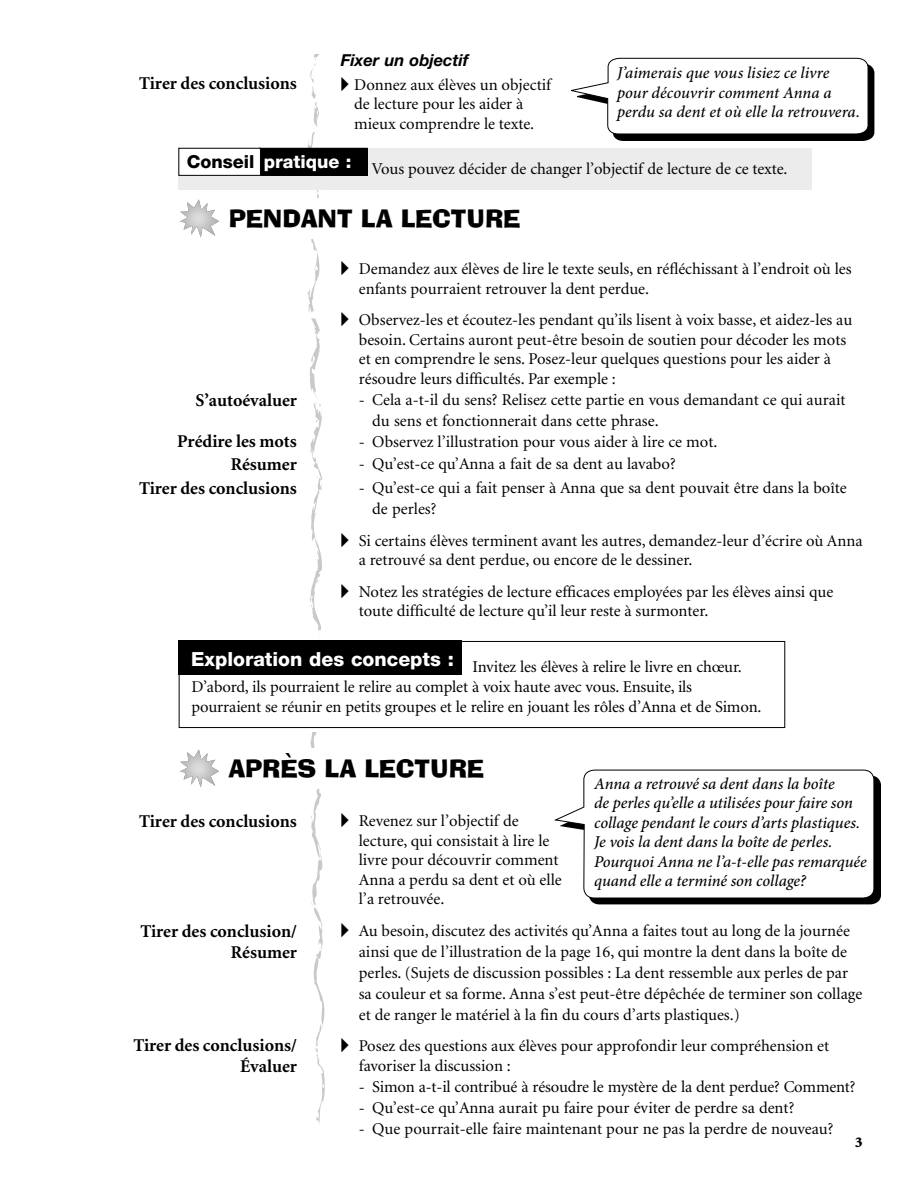
<style>
.page{position:relative;width:918px;height:1188px;background:#fff}
.page>*{position:absolute;margin:0;border:0;box-sizing:border-box;transform-origin:0 0}
.t1{font:24px "Ad Lib BT";color:#000}
.t2{font:800 19.5px "Helvetica Neue LT Std";color:#fff}
.t3{font:700 18px/23.7px "Minion";color:#000;text-align:right}
.t4{font:16.5px/19.5px "Minion";color:#000}
.t5{font:italic 500 16.5px/19.5px "Minion Pro";letter-spacing:-.005em;color:#000}
.t6{font:italic 700 16.5px "Helvetica Neue LT Std";color:#000}
.t7{font:900 15px "Minion";color:#000}
</style>
<div class="page">
<svg style="left:307px;top:54px;width:18px;height:1070px"></svg>
<div style="left:577px;top:64px;width:298px;height:76px;background:#000"></div>
<div style="left:571px;top:58px;width:298px;height:77px;background:#fff"></div>
<div style="left:178px;top:148px;width:634px;height:41px;background:#ececec"></div>
<div style="left:259px;top:148px;width:108px;height:27px;background:#000"></div>
<div style="left:259px;top:148px;width:108px;height:28px;border:1px solid #000"></div>
<div style="left:179px;top:148px;width:81px;height:27px;background:#fff"></div>
<div style="left:178px;top:148px;width:83px;height:28px;border:1px solid #000"></div>
<div style="left:229px;top:198px;width:634px;height:41px;background:#fff"></div>
<img style="left:179px;top:199px;width:40px;height:39px">
<div style="left:80px;top:638px;width:783px;height:94px;background:#fff"></div>
<div style="left:179px;top:641px;width:606px;height:87px;border:1px solid #000"></div>
<div style="left:179px;top:641px;width:283px;height:34px;background:#000"></div>
<div style="left:229px;top:748px;width:634px;height:41px;background:#fff"></div>
<img style="left:179px;top:749px;width:40px;height:39px">
<svg style="left:554px;top:769px;width:321px;height:136px"></svg>
<p class="t6" style="left:341px;top:50px;width:129px">Fixer un objectif</p>
<p class="t4" style="left:354px;top:75px;width:198px">Donnez aux élèves un objectif de lecture pour les aider à mieux comprendre le texte.</p>
<p class="t3" style="left:139px;top:72px;width:159px">Tirer des conclusions</p>
<p class="t5" style="left:617px;top:63px;width:245px">J’aimerais que vous lisiez ce livre pour découvrir comment Anna a perdu sa dent et où elle la retrouvera.</p>
<p class="t4" style="left:187px;top:159px;width:602px"><sup>Conseil</sup> <sup>pratique</sup> <sup>:</sup> Vous pouvez décider de changer l’objectif de lecture de ce texte.</p>
<h1 class="t1" style="left:229px;top:204px;width:293px">PENDANT LA LECTURE</h1>
<p class="t3" style="left:196px;top:389px;width:103px">S’autoévaluer</p>
<p class="t3" style="left:139px;top:430px;width:159px">Prédire les mots<br>Résumer<br>Tirer des conclusions</p>
<p class="t4" style="left:359px;top:260px;width:494px">Demandez aux élèves de lire le texte seuls, en réfléchissant à l’endroit où les enfants pourraient retrouver la dent perdue.</p>
<p class="t4" style="left:359px;top:311px;width:495px">Observez-les et écoutez-les pendant qu’ils lisent à voix basse, et aidez-les au besoin. Certains auront peut-être besoin de soutien pour décoder les mots et en comprendre le sens. Posez-leur quelques questions pour les aider à résoudre leurs difficultés. Par exemple :</p>
<p class="t4" style="left:372px;top:390px;width:475px;line-height:21px;text-indent:-13px">- Cela a-t-il du sens? Relisez cette partie en vous demandant ce qui aurait du sens et fonctionnerait dans cette phrase.</p>
<p class="t4" style="left:359px;top:432px;width:360px">- Observez l’illustration pour vous aider à lire ce mot.</p>
<p class="t4" style="left:359px;top:455px;width:318px">- Qu’est-ce qu’Anna a fait de sa dent au lavabo?</p>
<p class="t4" style="left:372px;top:478px;width:476px;line-height:21px;text-indent:-13px">- Qu’est-ce qui a fait penser à Anna que sa dent pouvait être dans la boîte de perles?</p>
<p class="t4" style="left:359px;top:531px;width:505px">Si certains élèves terminent avant les autres, demandez-leur d’écrire où Anna a retrouvé sa dent perdue, ou encore de le dessiner.</p>
<p class="t4" style="left:359px;top:582px;width:476px">Notez les stratégies de lecture efficaces employées par les élèves ainsi que toute difficulté de lecture qu’il leur reste à surmonter.</p>
<p class="t2" style="left:191px;top:648px;width:264px">Exploration des concepts :</p>
<p class="t4" style="left:192px;top:658px;width:571px;text-indent:281px">Invitez les élèves à relire le livre en chœur.<br>D’abord, ils pourraient le relire au complet à voix haute avec vous. Ensuite, ils pourraient se réunir en petits groupes et le relire en jouant les rôles d’Anna et de Simon.</p>
<h1 class="t1" style="left:229px;top:754px;width:257px">APRÈS LA LECTURE</h1>
<p class="t3" style="left:139px;top:810px;width:159px">Tirer des conclusions</p>
<p class="t5" style="left:594px;top:774px;width:274px">Anna a retrouvé sa dent dans la boîte<br>de perles qu’elle a utilisées pour faire son collage pendant le cours d’arts plastiques.<br>Je vois la dent dans la boîte de perles.<br>Pourquoi Anna ne l’a-t-elle pas remarquée quand elle a terminé son collage?</p>
<p class="t4" style="left:359px;top:812px;width:205px">Revenez sur l’objectif de lecture, qui consistait à lire le livre pour découvrir comment<br>Anna a perdu sa dent et où elle l’a retrouvée.</p>
<p class="t4" style="left:359px;top:921px;width:505px;line-height:21px">Au besoin, discutez des activités qu’Anna a faites tout au long de la journée ainsi que de l’illustration de la page 16, qui montre la dent dans la boîte de perles. (Sujets de discussion possibles : La dent ressemble aux perles de par sa couleur et sa forme. Anna s’est peut-être dépêchée de terminer son collage et de ranger le matériel à la fin du cours d’arts plastiques.)</p>
<p class="t4" style="left:359px;top:1037px;width:472px">Posez des questions aux élèves pour approfondir leur compréhension et favoriser la discussion :</p>
<p class="t4" style="left:359px;top:1077px;width:498px">- Simon a-t-il contribué à résoudre le mystère de la dent perdue? Comment?</p>
<p class="t4" style="left:359px;top:1098px;width:437px">- Qu’est-ce qu’Anna aurait pu faire pour éviter de perdre sa dent?</p>
<p class="t4" style="left:359px;top:1119px;width:476px">- Que pourrait-elle faire maintenant pour ne pas la perdre de nouveau?</p>
<p class="t3" style="left:140px;top:921px;width:158px;line-height:21px">Tirer des conclusion/<br>Résumer</p>
<p class="t3" style="left:133px;top:1035px;width:165px;line-height:21px">Tirer des conclusions/<br>Évaluer</p>
<p class="t7" style="left:855px;top:1134px;width:9px">3</p>
</div>
